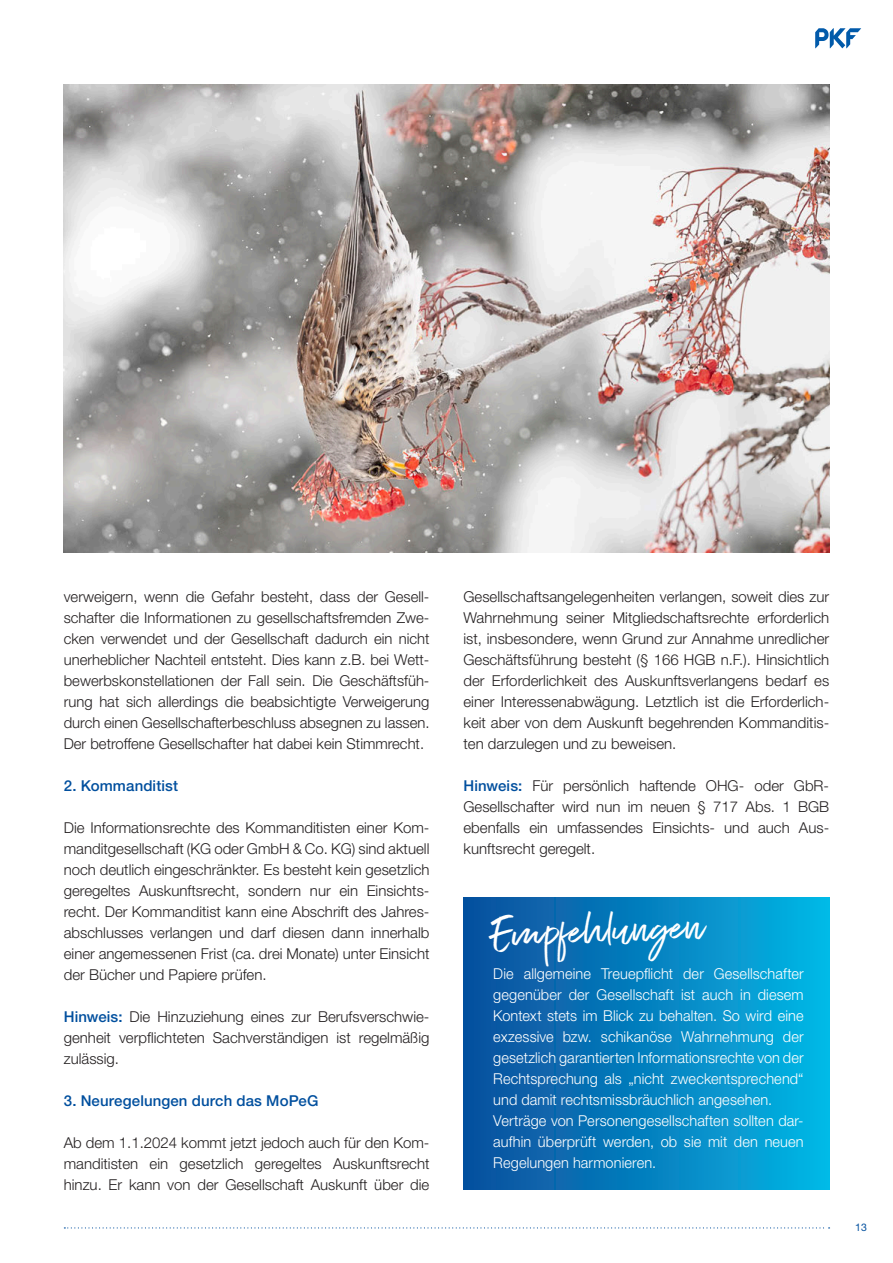
<style>
.page{position:relative;width:893px;height:1263px;background:#fff}
.page>*{position:absolute;margin:0;border:0;box-sizing:border-box;transform-origin:0 0}
.Empfehlung{font:46.5px "Exceptional";color:#fff}
.Copy_Fließtext{font:300 15px/21px "Helvetica Neue LT Std";color:#231f20;text-align:justify}
.Empfehlung-2{font:300 15px/21px "Helvetica Neue LT Std";letter-spacing:.005em;color:#fff;text-align:justify}
.Zwischentitel{font:500 15px "Helvetica Neue LT Std";letter-spacing:.01em;color:#014f9e}
.t1{font:10.5px "Helvetica Neue LT Std";color:#014f9e}
.s1{font-weight:500;color:#014f9e}
</style>
<div class="page">
<img style="left:64px;top:85px;width:766px;height:468px">
<svg style="left:815px;top:28px;width:46px;height:20px"></svg>
<svg style="left:64px;top:1227px;width:766px;height:1px"></svg>
<div style="left:463px;top:897px;width:366px;height:292px;background:linear-gradient(to right,#0a4c9b,#03b6e5)"></div>
<p class="Copy_Fließtext" style="left:64px;top:585px;width:367px">verweigern, wenn die Gefahr besteht, dass der Gesell&shy;schafter die Informationen zu gesellschaftsfremden Zwe&shy;cken verwendet und der Gesellschaft dadurch ein nicht unerheblicher Nachteil entsteht. Dies kann z.B. bei Wett&shy;bewerbskonstellationen der Fall sein. Die Geschäftsfüh&shy;rung hat sich allerdings die beabsichtigte Verweigerung durch einen Gesellschafterbeschluss absegnen zu lassen.<br>Der betroffene Gesellschafter hat dabei kein Stimmrecht.</p>
<p class="Zwischentitel" style="left:64px;top:776px;width:116px">2. Kommanditist</p>
<p class="Copy_Fließtext" style="left:64px;top:816px;width:367px">Die Informationsrechte des Kommanditisten einer Kom&shy;manditgesellschaft (KG oder GmbH &amp; Co. KG) sind aktuell noch deutlich eingeschränkter. Es besteht kein gesetzlich geregeltes Auskunftsrecht, sondern nur ein Einsichts&shy;recht. Der Kommanditist kann eine Abschrift des Jahres&shy;abschlusses verlangen und darf diesen dann innerhalb einer angemessenen Frist (ca. drei Monate) unter Einsicht der Bücher und Papiere prüfen.</p>
<p class="Copy_Fließtext" style="left:64px;top:1005px;width:367px"><span class="s1">Hinweis:</span> Die Hinzuziehung eines zur Berufsverschwie&shy;genheit verpflichteten Sachverständigen ist regelmäßig zulässig.</p>
<p class="Zwischentitel" style="left:64px;top:1091px;width:256px">3. Neuregelungen durch das MoPeG</p>
<p class="Copy_Fließtext" style="left:64px;top:1131px;width:367px">Ab dem 1.1.2024 kommt jetzt jedoch auch für den Kom&shy;manditisten ein gesetzlich geregeltes Auskunftsrecht hinzu. Er kann von der Gesellschaft Auskunft über die</p>
<p class="Copy_Fließtext" style="left:463px;top:585px;width:367px">Gesellschaftsangelegenheiten verlangen, soweit dies zur Wahrnehmung seiner Mitgliedschaftsrechte erforderlich ist, insbesondere, wenn Grund zur Annahme unredlicher Geschäftsführung besteht (§ 166 HGB n.F.). Hinsichtlich der Erforderlichkeit des Auskunftsverlangens bedarf es einer Interessenabwägung. Letztlich ist die Erforderlich&shy;keit aber von dem Auskunft begehrenden Kommanditis&shy;ten darzulegen und zu beweisen.</p>
<p class="Copy_Fließtext" style="left:463px;top:774px;width:367px"><span class="s1">Hinweis:</span> Für persönlich haftende OHG- oder GbR-Gesellschafter wird nun im neuen § 717 Abs. 1 BGB ebenfalls ein umfassendes Einsichts- und auch Aus&shy;kunftsrecht geregelt.</p>
<p class="Empfehlung" style="left:490px;top:899px;width:216px;rotate:-2deg">Empfehlungen</p>
<p class="Empfehlung-2" style="left:493px;top:962px;width:312px">Die allgemeine Treuepflicht der Gesellschafter gegenüber der Gesellschaft ist auch in diesem Kontext stets im Blick zu behalten. So wird eine exzessive bzw. schikanöse Wahrnehmung der gesetzlich garantierten Informationsrechte von der Rechtsprechung als „nicht zweckentsprechend“ und damit rechtsmissbräuchlich angesehen.</p>
<p class="Empfehlung-2" style="left:493px;top:1109px;width:312px">Verträge von Personengesellschaften sollten dar&shy;aufhin überprüft werden, ob sie mit den neuen Regelungen harmonieren.</p>
<p class="t1" style="left:855px;top:1220px;width:13px">13</p>
</div>
